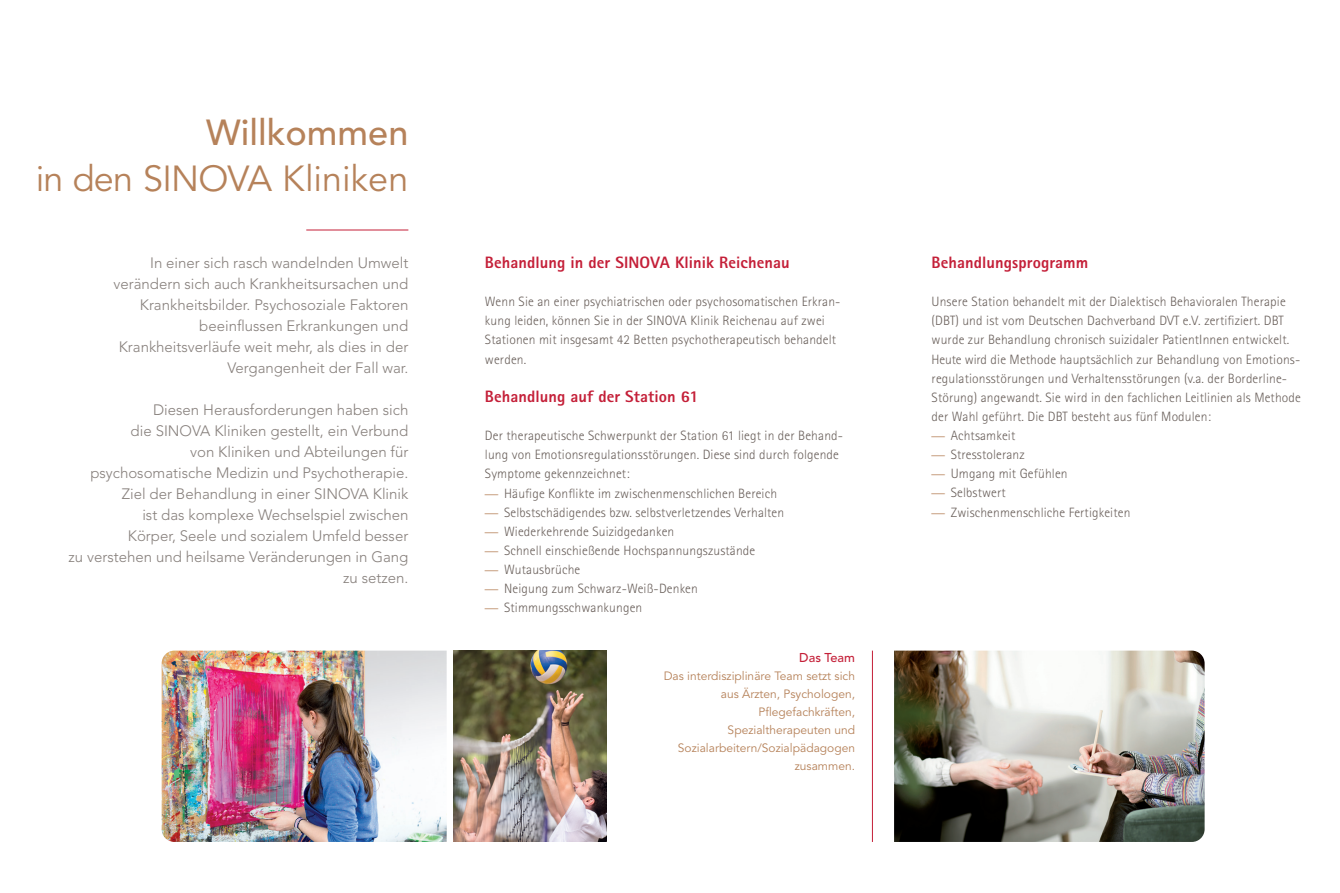
<style>
.page{position:relative;width:1340px;height:893px;background:#fff}
.page>*{position:absolute;margin:0;border:0;box-sizing:border-box;transform-origin:0 0}
.t1{font:36px "Avenir LT";letter-spacing:-.02em;color:#b6825a}
.t2{font:500 36px "Avenir LT";color:#b6825a}
.t3{font:800 16.5px "Agfa Rotis Sans Serif";letter-spacing:.005em;color:#c41f38}
.t4{font:300 15px/21px "Avenir LT";color:#867f7b;text-align:right}
.t5{font:300 13.5px/19.2px "Agfa Rotis Sans Serif";letter-spacing:.01em;color:#6a605b}
.t6{font:500 12.75px "Avenir LT";color:#c41f38}
.t7{font:12px/18px "Avenir LT";color:#b6825a;text-align:right}
.s1{font-family:"Avenir LT";color:#b6825a}
</style>
<div class="page">
<hr style="left:306px;top:230px;width:102px;height:1px;background:#c41f38">
<hr style="left:872px;top:651px;width:1px;height:191px;background:#c41f38">
<img style="left:162px;top:651px;width:284px;height:191px">
<img style="left:894px;top:651px;width:310px;height:191px">
<img style="left:453px;top:651px;width:153px;height:191px">
<h1 class="t2" style="left:206px;top:111px;width:203px">Willkommen</h1>
<h1 class="t1" style="left:36px;top:158px;width:374px">in den SINOVA Kliniken</h1>
<p class="t4" style="left:113px;top:252px;width:296px">In einer sich rasch wandelnden Umwelt verändern sich auch Krankheitsursachen und Krankheitsbilder. Psychosoziale Faktoren beeinflussen Erkrankungen und Krankheitsverläufe weit mehr, als dies in der Vergangenheit der Fall war.</p>
<p class="t4" style="left:69px;top:399px;width:341px">Diesen Herausforderungen haben sich<br>die SINOVA Kliniken gestellt, ein Verbund<br>von Kliniken und Abteilungen für psychosomatische Medizin und Psychotherapie.<br>Ziel der Behandlung in einer SINOVA Klinik<br>ist das komplexe Wechselspiel zwischen<br>Körper, Seele und sozialem Umfeld besser<br>zu verstehen und heilsame Veränderungen in Gang zu setzen.</p>
<p class="t3" style="left:485px;top:252px;width:306px">Behandlung in der SINOVA Klinik Reichenau</p>
<p class="t5" style="left:485px;top:292px;width:357px">Wenn Sie an einer psychiatrischen oder psychosomatischen Erkran&shy;kung leiden, können Sie in der SINOVA Klinik Reichenau auf zwei Stationen mit insgesamt 42 Betten psychotherapeutisch behandelt werden.</p>
<p class="t3" style="left:485px;top:386px;width:215px">Behandlung auf der Station 61</p>
<p class="t5" style="left:485px;top:426px;width:359px">Der therapeutische Schwerpunkt der Station 61 liegt in der Behand&shy;lung von Emotionsregulationsstörungen. Diese sind durch folgende<br>Symptome gekennzeichnet:</p>
<p class="t5" style="left:485px;top:483px;width:294px"><span class="s1">—</span> Häufige Konflikte im zwischenmenschlichen Bereich</p>
<p class="t5" style="left:485px;top:502px;width:301px"><span class="s1">—</span> Selbstschädigendes bzw. selbstverletzendes Verhalten</p>
<p class="t5" style="left:485px;top:522px;width:191px"><span class="s1">—</span> Wiederkehrende Suizidgedanken</p>
<p class="t5" style="left:485px;top:541px;width:272px"><span class="s1">—</span> Schnell einschießende Hochspannungszustände</p>
<p class="t5" style="left:485px;top:560px;width:97px"><span class="s1">—</span> Wutausbrüche</p>
<p class="t5" style="left:485px;top:579px;width:214px"><span class="s1">—</span> Neigung zum Schwarz-Weiß-Denken</p>
<p class="t5" style="left:485px;top:598px;width:159px"><span class="s1">—</span> Stimmungsschwankungen</p>
<p class="t6" style="left:799px;top:650px;width:57px">Das Team</p>
<p class="t7" style="left:663px;top:667px;width:193px">Das interdisziplinäre Team setzt sich aus Ärzten, Psychologen,<br>Pflegefachkräften,<br>Spezialtherapeuten und<br>Sozialarbeitern/Sozialpädagogen zusammen.</p>
<p class="t3" style="left:931px;top:252px;width:158px">Behandlungsprogramm</p>
<p class="t5" style="left:931px;top:292px;width:371px">Unsere Station behandelt mit der Dialektisch Behavioralen Therapie (DBT) und ist vom Deutschen Dachverband DVT e.V. zertifiziert. DBT wurde zur Behandlung chronisch suizidaler PatientInnen entwickelt.<br>Heute wird die Methode hauptsächlich zur Behandlung von Emotions&shy;regulationsstörungen und Verhaltensstörungen (v.a. der Borderline-Störung) angewandt. Sie wird in den fachlichen Leitlinien als Methode der Wahl geführt. Die DBT besteht aus fünf Modulen:</p>
<p class="t5" style="left:931px;top:426px;width:85px"><span class="s1">—</span> Achtsamkeit</p>
<p class="t5" style="left:931px;top:445px;width:95px"><span class="s1">—</span> Stresstoleranz</p>
<p class="t5" style="left:931px;top:464px;width:138px"><span class="s1">—</span> Umgang mit Gefühlen</p>
<p class="t5" style="left:931px;top:483px;width:76px"><span class="s1">—</span> Selbstwert</p>
<p class="t5" style="left:931px;top:502px;width:200px"><span class="s1">—</span> Zwischenmenschliche Fertigkeiten</p>
</div>
